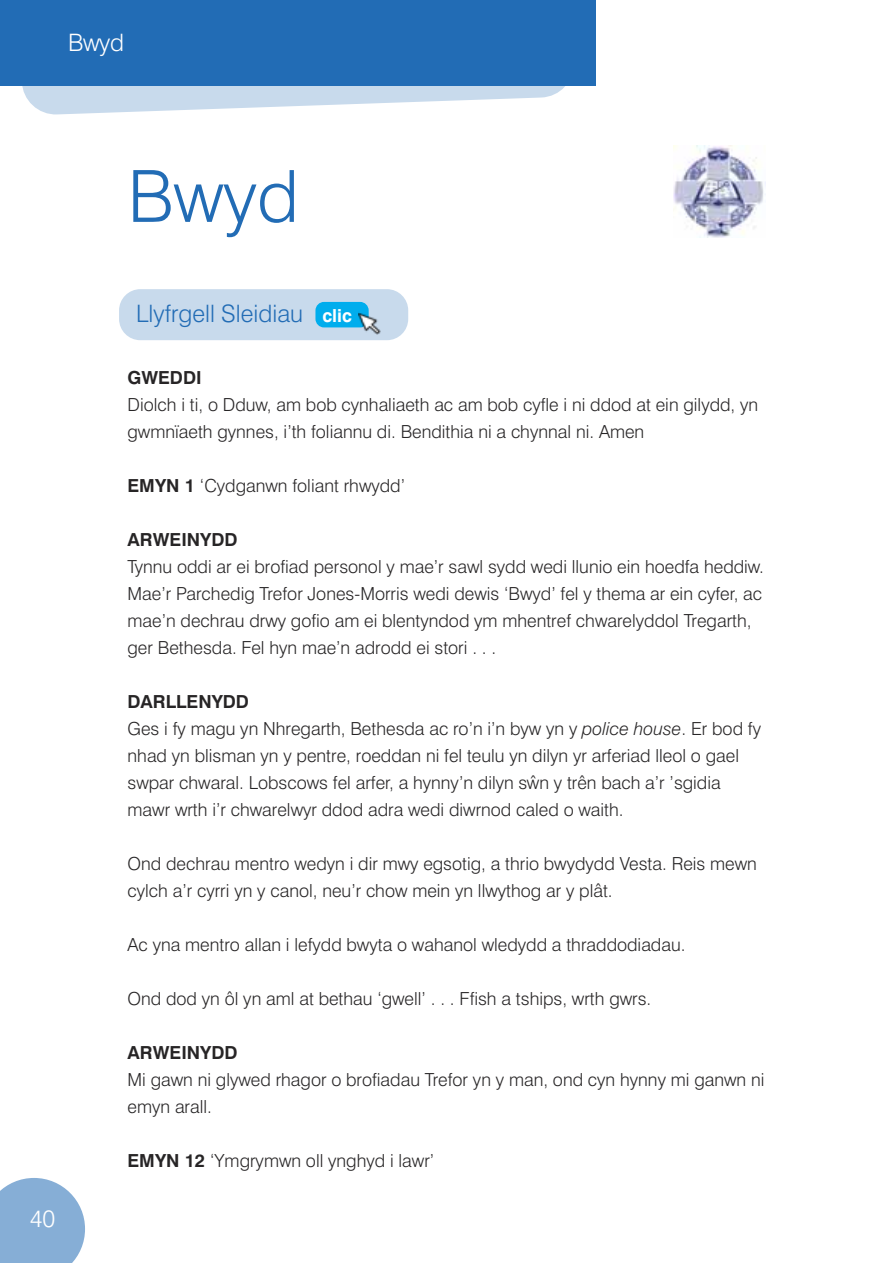
<style>
.page{position:relative;width:893px;height:1263px;background:#fff}
.page>*{position:absolute;margin:0;border:0;box-sizing:border-box;transform-origin:0 0}
.t1{font:300 72px "Swiss 721 BT";color:#226cb5}
.t2{font:300 24px "Swiss 721 BT";color:#226cb5}
.t3{font:300 24px "Swiss 721 BT";letter-spacing:-.015em;color:#fff}
.t4{font:300 18px/27px "Swiss 721 BT";color:#272526}
.t5{font:700 18px "Swiss 721 BT";color:#272526}
.s1{font-weight:700;font-size:18px;color:#fff}
.s2{font-weight:700}
.s3{font-style:italic}
</style>
<div class="page">
<svg style="left:0;top:1178px;width:85px;height:85px;background:#95b8db"></svg>
<div style="left:0;top:1242px;width:32px;height:21px;background:#86aed6"></div>
<svg style="left:20px;top:85px;width:555px;height:30px;fill:#c8daec"></svg>
<div style="left:0;top:0;width:595px;height:85px;background:#226cb5"></div>
<img style="left:673px;top:145px;width:91px;height:93px">
<div style="left:119px;top:289px;width:289px;height:51px;background:#c8daec;border-radius:21px"></div>
<div style="left:315px;top:302px;width:54px;height:25px;background:#00aded;border-radius:9px"></div>
<img style="left:359px;top:306px;width:22px;height:29px">
<p class="t3" style="left:68px;top:34px;width:58px">Bwyd</p>
<p class="t3" style="left:30px;top:1209px;width:27px">40</p>
<p class="t1" style="left:128px;top:170px;width:173px">Bwyd</p>
<p class="t2" style="left:136px;top:304px;width:217px">Llyfrgell Sleidiau <span class="s1">clic</span></p>
<p class="t5" style="left:128px;top:370px;width:76px">GWEDDI</p>
<p class="t4" style="left:128px;top:393px;width:632px">Diolch i ti, o Dduw, am bob cynhaliaeth ac am bob cyfle i ni ddod at ein gilydd, yn gwmnïaeth gynnes, i’th foliannu di. Bendithia ni a chynnal ni. Amen</p>
<p class="t4" style="left:128px;top:474px;width:279px"><span class="s2">EMYN 1</span> ‘Cydganwn foliant rhwydd’</p>
<p class="t5" style="left:128px;top:532px;width:111px">ARWEINYDD</p>
<p class="t4" style="left:128px;top:555px;width:638px">Tynnu oddi ar ei brofiad personol y mae’r sawl sydd wedi llunio ein hoedfa heddiw.<br>Mae’r Parchedig Trefor Jones-Morris wedi dewis ‘Bwyd’ fel y thema ar ein cyfer, ac mae’n dechrau drwy gofio am ei blentyndod ym mhentref chwarelyddol Tregarth, ger Bethesda. Fel hyn mae’n adrodd ei stori . . .</p>
<p class="t5" style="left:128px;top:694px;width:123px">DARLLENYDD</p>
<p class="t4" style="left:128px;top:717px;width:635px">Ges i fy magu yn Nhregarth, Bethesda ac ro’n i’n byw yn y <span class="s3">police house</span>. Er bod fy nhad yn blisman yn y pentre, roeddan ni fel teulu yn dilyn yr arferiad lleol o gael swpar chwaral. Lobscows fel arfer, a hynny’n dilyn swn y trên bach a’r ’sgidia</p>
<p class="t4" style="left:128px;top:771px;width:498px;text-indent:401px">ˆ<br>mawr wrth i’r chwarelwyr ddod adra wedi diwrnod caled o waith.</p>
<p class="t4" style="left:128px;top:852px;width:631px">Ond dechrau mentro wedyn i dir mwy egsotig, a thrio bwydydd Vesta. Reis mewn cylch a’r cyrri yn y canol, neu’r chow mein yn llwythog ar y plât.</p>
<p class="t4" style="left:128px;top:933px;width:559px">Ac yna mentro allan i lefydd bwyta o wahanol wledydd a thraddodiadau.</p>
<p class="t4" style="left:128px;top:987px;width:525px">Ond dod yn ôl yn aml at bethau ‘gwell’ . . . Ffish a tships, wrth gwrs.</p>
<p class="t5" style="left:128px;top:1045px;width:111px">ARWEINYDD</p>
<p class="t4" style="left:128px;top:1068px;width:638px">Mi gawn ni glywed rhagor o brofiadau Trefor yn y man, ond cyn hynny mi ganwn ni emyn arall.</p>
<p class="t4" style="left:128px;top:1149px;width:308px"><span class="s2">EMYN 12</span> ‘Ymgrymwn oll ynghyd i lawr’</p>
</div>
